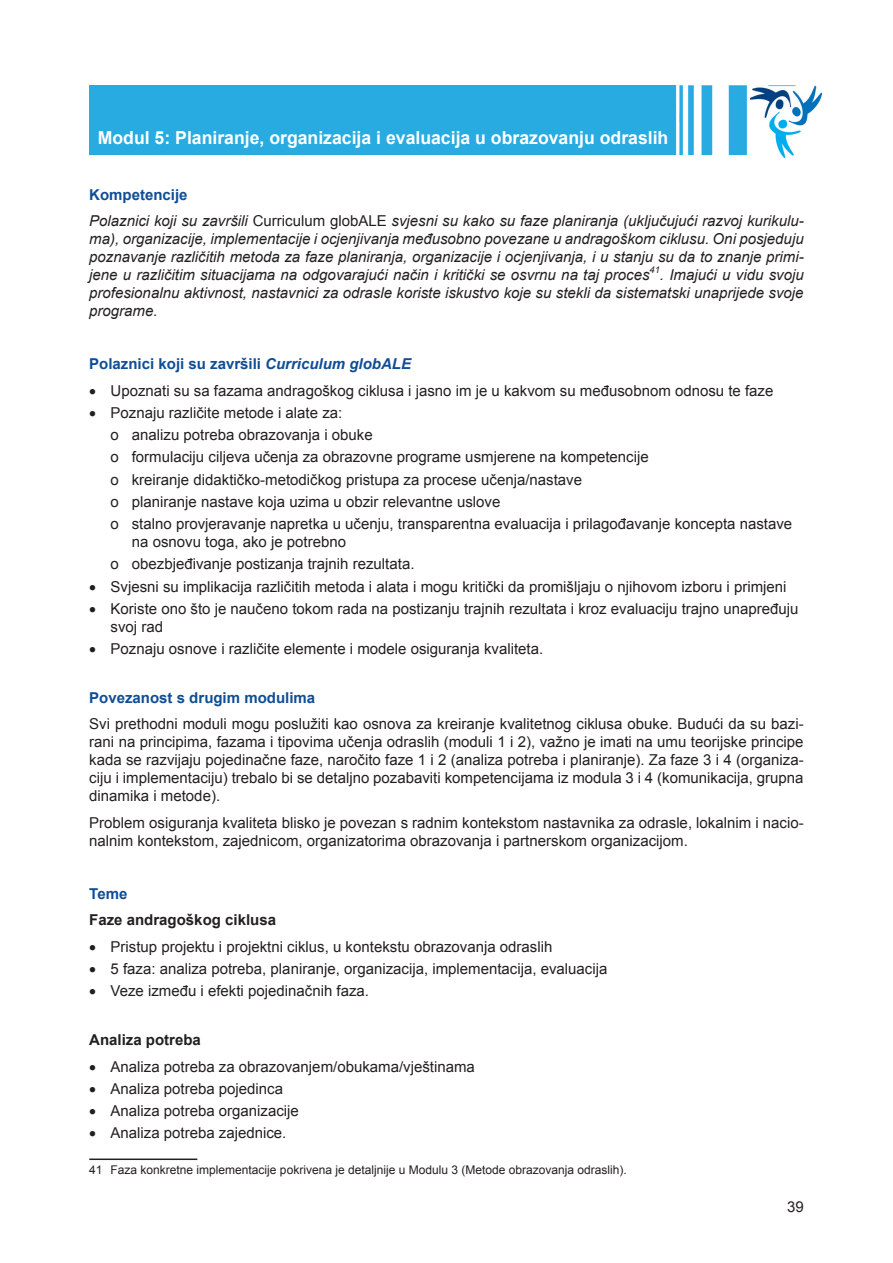
<style>
.page{position:relative;width:893px;height:1263px;background:#fff}
.page>*{position:absolute;margin:0;border:0;box-sizing:border-box;transform-origin:0 0}
.t1{font:700 18px "Arial";color:#fff}
.t2{font:15px/22.2px "Arial";color:#231f20}
.t3{font:italic 15px/18px "Arial";color:#231f20;text-align:justify}
.t4{font:700 15px "Arial";color:#0f4d96}
.t5{font:700 15px "Arial";color:#231f20}
.t6{font:12px "Arial";color:#231f20}
.t7{font:italic 9.3px "Arial";color:#231f20}
.s1{font-weight:700;font-style:normal;color:#0f4d96}
.s2{font-style:normal}
.s3{font-style:italic}
</style>
<div class="page">
<img style="left:89px;top:85px;width:733px;height:73px">
<hr style="left:89px;top:1158px;width:108px;height:2px;background:#231f20">
<p class="t1" style="left:98px;top:125px;width:572px">Modul 5: Planiranje, organizacija i evaluacija u obrazovanju odraslih</p>
<p class="t3" style="left:89px;top:181px;width:716px;line-height:26.5px"><span class="s1">Kompetencije<br></span>Polaznici koji su završili <span class="s2">Curriculum globALE</span> svjesni su kako su faze planiranja (uključujući razvoj kurikulu-</p>
<p class="t3" style="left:89px;top:230px;width:716px">ma), organizacije, implementacije i ocjenjivanja međusobno povezane u andragoškom ciklusu. Oni posjeduju poznavanje različitih metoda za faze planiranja, organizacije i ocjenjivanja, i u stanju su da to znanje primi&shy;jene u različitim situacijama na odgovarajući način i kritički se osvrnu na taj proces</p>
<p class="t7" style="left:649px;top:263px;width:12px">41</p>
<p class="t3" style="left:89px;top:266px;width:716px;text-indent:571px">. Imajući u vidu svoju profesionalnu aktivnost, nastavnici za odrasle koriste iskustvo koje su stekli da sistematski unaprijede svoje programe.</p>
<p class="t4" style="left:89px;top:354px;width:323px">Polaznici koji su završili <span class="s3">Curriculum globALE</span></p>
<p class="t2" style="left:89px;top:379px;width:686px">• Upoznati su sa fazama andragoškog ciklusa i jasno im je u kakvom su međusobnom odnosu te faze</p>
<p class="t2" style="left:111px;top:402px;width:683px;text-indent:-21px">• Poznaju različite metode i alate za:<br>o analizu potreba obrazovanja i obuke<br>o formulaciju ciljeva učenja za obrazovne programe usmjerene na kompetencije<br>o kreiranje didaktičko-metodičkog pristupa za procese učenja/nastave<br>o planiranje nastave koja uzima u obzir relevantne uslove<br>o stalno provjeravanje napretka u učenju, transparentna evaluacija i prilagođavanje koncepta nastave</p>
<p class="t2" style="left:111px;top:531px;width:305px;text-indent:21px">na osnovu toga, ako je potrebno<br>o obezbjeđivanje postizanja trajnih rezultata.</p>
<p class="t2" style="left:89px;top:575px;width:699px">• Svjesni su implikacija različitih metoda i alata i mogu kritički da promišljaju o njihovom izboru i primjeni</p>
<p class="t2" style="left:111px;top:600px;width:689px;line-height:18px;text-indent:-21px">• Koriste ono što je naučeno tokom rada na postizanju trajnih rezultata i kroz evaluaciju trajno unapređuju svoj rad</p>
<p class="t2" style="left:89px;top:638px;width:455px">• Poznaju osnove i različite elemente i modele osiguranja kvaliteta.</p>
<p class="t4" style="left:89px;top:687px;width:227px">Povezanost s drugim modulima</p>
<p class="t2" style="left:89px;top:715px;width:716px;line-height:18px;text-align:justify">Svi prethodni moduli mogu poslužiti kao osnova za kreiranje kvalitetnog ciklusa obuke. Budući da su bazi&shy;rani na principima, fazama i tipovima učenja odraslih (moduli 1 i 2), važno je imati na umu teorijske principe kada se razvijaju pojedinačne faze, naročito faze 1 i 2 (analiza potreba i planiranje). Za faze 3 i 4 (organiza&shy;ciju i implementaciju) trebalo bi se detaljno pozabaviti kompetencijama iz modula 3 i 4 (komunikacija, grupna dinamika i metode).</p>
<p class="t2" style="left:89px;top:814px;width:716px;line-height:18px">Problem osiguranja kvaliteta blisko je povezan s radnim kontekstom nastavnika za odrasle, lokalnim i nacio&shy;nalnim kontekstom, zajednicom, organizatorima obrazovanja i partnerskom organizacijom.</p>
<p class="t4" style="left:89px;top:883px;width:40px">Teme</p>
<p class="t5" style="left:89px;top:910px;width:188px">Faze andragoškog ciklusa</p>
<p class="t2" style="left:89px;top:936px;width:465px">• Pristup projektu i projektni ciklus, u kontekstu obrazovanja odraslih</p>
<p class="t2" style="left:89px;top:958px;width:520px">• 5 faza: analiza potreba, planiranje, organizacija, implementacija, evaluacija</p>
<p class="t2" style="left:89px;top:980px;width:281px">• Veze između i efekti pojedinačnih faza.</p>
<p class="t5" style="left:89px;top:1030px;width:113px">Analiza potreba</p>
<p class="t2" style="left:89px;top:1055px;width:387px">• Analiza potreba za obrazovanjem/obukama/vještinama</p>
<p class="t2" style="left:89px;top:1078px;width:195px">• Analiza potreba pojedinca</p>
<p class="t2" style="left:89px;top:1100px;width:211px">• Analiza potreba organizacije</p>
<p class="t2" style="left:89px;top:1122px;width:199px">• Analiza potreba zajednice.</p>
<p class="t6" style="left:89px;top:1161px;width:539px">41 Faza konkretne implementacije pokrivena je detaljnije u Modulu 3 (Metode obrazovanja odraslih).</p>
<p class="t2" style="left:787px;top:1196px;width:18px">39</p>
</div>
